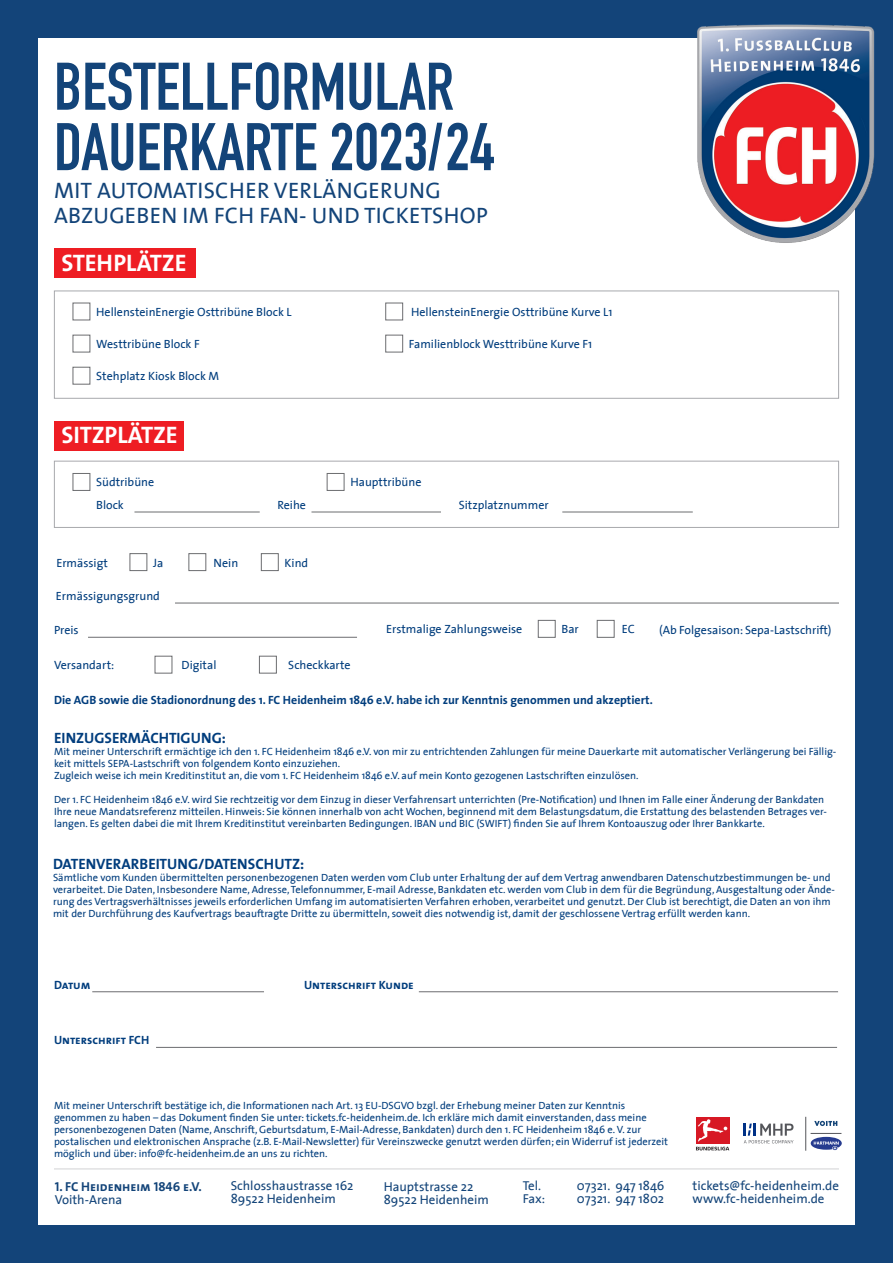
<style>
.page{position:relative;width:893px;height:1263px;background:#134479}
.page>*{position:absolute;margin:0;border:0;box-sizing:border-box;transform-origin:0 0}
.t1{font:700 66.15px/60.4px "DIN Condensed";color:#134479}
.t2{font:24px "The Sans Bold Caps";color:#fff}
.t3{font:22.5px "The Sans Caps";letter-spacing:.015em;color:#134479}
.t4{font:15px "The Sans Bold Caps";color:#013d7d}
.t5{font:13.05px "The Sans";color:#134479}
.t6{font:13.05px/13px "The Sans Bold Caps";color:#134479}
.t7{font:12px "The Sans";color:#013d7d}
.t8{font:700 12px "The Sans";color:#013d7d}
.t9{font:12px "The Sans Bold Caps";color:#013d7d}
.t10{font:10.5px/12px "The Sans";color:#013d7d}
.s1{font-family:"The Sans"}
</style>
<div class="page">
<div style="left:38px;top:38px;width:817px;height:1187px;background:#fff"></div>
<hr style="left:54px;top:1168px;width:785px;height:1px;background:#d1d2d4">
<hr style="left:805px;top:1117px;width:1px;height:34px;background:#54555a">
<hr style="left:811px;top:1133px;width:30px;height:1px;background:#54555a">
<svg style="left:814px;top:1121px;width:23px;height:5px"></svg>
<svg style="left:811px;top:1137px;width:31px;height:13px"></svg>
<svg style="left:744px;top:1123px;width:49px;height:20px"></svg>
<div style="left:696px;top:1117px;width:33px;height:27px;background:#d71824"></div>
<svg style="left:696px;top:1119px;width:33px;height:31px"></svg>
<img style="left:697px;top:24px;width:178px;height:219px">
<hr style="left:92px;top:991px;width:172px;height:1px;background:#6c6d70">
<hr style="left:419px;top:991px;width:419px;height:1px;background:#6c6d70">
<hr style="left:156px;top:1047px;width:681px;height:1px;background:#6c6d70">
<div style="left:155px;top:656px;width:17px;height:17px;border:1px solid #6c6d70"></div>
<div style="left:259px;top:656px;width:18px;height:17px;border:1px solid #6c6d70"></div>
<div style="left:54px;top:421px;width:130px;height:29px;background:#ee1d23"></div>
<div style="left:54px;top:461px;width:785px;height:67px;border:1px solid #a8a9ad"></div>
<div style="left:130px;top:553px;width:17px;height:18px;border:1px solid #6c6d70"></div>
<div style="left:73px;top:473px;width:17px;height:18px;border:1px solid #6c6d70"></div>
<div style="left:327px;top:473px;width:17px;height:18px;border:1px solid #6c6d70"></div>
<div style="left:189px;top:553px;width:17px;height:18px;border:1px solid #6c6d70"></div>
<div style="left:261px;top:553px;width:17px;height:18px;border:1px solid #6c6d70"></div>
<hr style="left:134px;top:512px;width:126px;height:1px;background:#6c6d70">
<hr style="left:175px;top:603px;width:664px;height:1px;background:#6c6d70">
<hr style="left:311px;top:512px;width:130px;height:1px;background:#6c6d70">
<hr style="left:562px;top:512px;width:131px;height:1px;background:#6c6d70">
<hr style="left:88px;top:637px;width:269px;height:1px;background:#6c6d70">
<div style="left:538px;top:620px;width:17px;height:17px;border:1px solid #6c6d70"></div>
<div style="left:597px;top:620px;width:17px;height:17px;border:1px solid #6c6d70"></div>
<div style="left:54px;top:291px;width:785px;height:108px;border:1px solid #a8a9ad"></div>
<div style="left:385px;top:303px;width:18px;height:17px;border:1px solid #6c6d70"></div>
<div style="left:73px;top:335px;width:17px;height:17px;border:1px solid #6c6d70"></div>
<div style="left:73px;top:367px;width:17px;height:17px;border:1px solid #6c6d70"></div>
<div style="left:385px;top:335px;width:18px;height:17px;border:1px solid #6c6d70"></div>
<div style="left:54px;top:248px;width:142px;height:29px;background:#ee1d23"></div>
<p class="t1" style="left:54px;top:56px;width:442px">BESTELLFORMULAR<br>DAUERKARTE 2023/24</p>
<p class="t3" style="left:54px;top:196px;width:435px">ABZUGEBEN IM FCH FAN- UND TICKETSHOP</p>
<p class="t3" style="left:54px;top:171px;width:388px">MIT AUTOMATISCHER VERLÄNGERUNG</p>
<p class="t2" style="left:61px;top:242px;width:127px">STEHPLÄTZE</p>
<p class="t7" style="left:96px;top:302px;width:197px">HellensteinEnergie Osttribüne Block L</p>
<p class="t7" style="left:411px;top:302px;width:203px">HellensteinEnergie Osttribüne Kurve L1</p>
<p class="t7" style="left:96px;top:334px;width:105px">Westtribüne Block F</p>
<p class="t7" style="left:96px;top:366px;width:125px">Stehplatz Kiosk Block M</p>
<p class="t7" style="left:409px;top:334px;width:185px">Familienblock Westtribüne Kurve F1</p>
<p class="t2" style="left:61px;top:415px;width:118px">SITZPLÄTZE</p>
<p class="t7" style="left:96px;top:472px;width:60px">Südtribüne</p>
<p class="t7" style="left:350px;top:472px;width:73px">Haupttribüne</p>
<p class="t7" style="left:96px;top:495px;width:29px">Block</p>
<p class="t7" style="left:277px;top:495px;width:30px">Reihe</p>
<p class="t7" style="left:459px;top:495px;width:91px">Sitzplatznummer</p>
<p class="t7" style="left:56px;top:553px;width:53px">Ermässigt</p>
<p class="t7" style="left:153px;top:553px;width:12px">Ja</p>
<p class="t7" style="left:56px;top:586px;width:106px">Ermässigungsgrund</p>
<p class="t7" style="left:214px;top:553px;width:26px">Nein</p>
<p class="t7" style="left:285px;top:553px;width:25px">Kind</p>
<p class="t7" style="left:54px;top:620px;width:26px">Preis</p>
<p class="t7" style="left:386px;top:619px;width:138px">Erstmalige Zahlungsweise</p>
<p class="t7" style="left:561px;top:619px;width:19px">Bar</p>
<p class="t7" style="left:622px;top:619px;width:15px">EC</p>
<p class="t7" style="left:659px;top:619px;width:174px">(Ab Folgesaison: Sepa-Lastschrift)</p>
<p class="t7" style="left:54px;top:655px;width:62px">Versandart:</p>
<p class="t7" style="left:182px;top:655px;width:36px">Digital</p>
<p class="t7" style="left:288px;top:655px;width:64px">Scheckkarte</p>
<p class="t8" style="left:54px;top:690px;width:600px">Die AGB sowie die Stadionordnung des 1. FC Heidenheim 1846 e.V. habe ich zur Kenntnis genommen und akzeptiert.</p>
<p class="t4" style="left:54px;top:726px;width:173px">EINZUGSERMÄCHTIGUNG:</p>
<p class="t10" style="left:54px;top:745px;width:784px">Mit meiner Unterschrift ermächtige ich den 1. FC Heidenheim 1846 e.V. von mir zu entrichtenden Zahlungen für meine Dauerkarte mit automatischer Verlängerung bei Fällig&shy;keit mittels SEPA-Lastschrift von folgendem Konto einzuziehen.</p>
<p class="t10" style="left:54px;top:769px;width:586px">Zugleich weise ich mein Kreditinstitut an, die vom 1. FC Heidenheim 1846 e.V. auf mein Konto gezogenen Lastschriften einzulösen.</p>
<p class="t10" style="left:54px;top:793px;width:774px">Der 1. FC Heidenheim 1846 e.V. wird Sie rechtzeitig vor dem Einzug in dieser Verfahrensart unterrichten (Pre-Notification) und Ihnen im Falle einer Änderung der Bankdaten<br>Ihre neue Mandatsreferenz mitteilen. Hinweis: Sie können innerhalb von acht Wochen, beginnend mit dem Belastungsdatum, die Erstattung des belastenden Betrages ver&shy;langen. Es gelten dabei die mit Ihrem Kreditinstitut vereinbarten Bedingungen. IBAN und BIC (SWIFT) finden Sie auf Ihrem Kontoauszug oder Ihrer Bankkarte.</p>
<p class="t4" style="left:53px;top:851px;width:253px">DATENVERARBEITUNG/DATENSCHUTZ:</p>
<p class="t10" style="left:53px;top:871px;width:783px">Sämtliche vom Kunden übermittelten personenbezogenen Daten werden vom Club unter Erhaltung der auf dem Vertrag anwendbaren Datenschutzbestimmungen be- und verarbeitet. Die Daten, Insbesondere Name, Adresse, Telefonnummer, E-mail Adresse, Bankdaten etc. werden vom Club in dem für die Begründung, Ausgestaltung oder Ände&shy;rung des Vertragsverhältnisses jeweils erforderlichen Umfang im automatisierten Verfahren erhoben, verarbeitet und genutzt. Der Club ist berechtigt, die Daten an von ihm mit der Durchführung des Kaufvertrags beauftragte Dritte zu übermitteln, soweit dies notwendig ist, damit der geschlossene Vertrag erfüllt werden kann.</p>
<p class="t9" style="left:54px;top:975px;width:38px">Datum</p>
<p class="t9" style="left:304px;top:975px;width:111px">Unterschrift Kunde</p>
<p class="t9" style="left:54px;top:1030px;width:97px">Unterschrift FCH</p>
<p class="t10" style="left:54px;top:1099px;width:573px">Mit meiner Unterschrift bestätige ich, die Informationen nach Art. 13 EU-DSGVO bzgl. der Erhebung meiner Daten zur Kenntnis</p>
<p class="t10" style="left:54px;top:1111px;width:616px">genommen zu haben – das Dokument finden Sie unter: tickets.fc-heidenheim.de. Ich erkläre mich damit einverstanden, dass meine personenbezogenen Daten (Name, Anschrift, Geburtsdatum, E-Mail-Adresse, Bankdaten) durch den 1. FC Heidenheim 1846 e. V. zur postalischen und elektronischen Ansprache (z.B. E-Mail-Newsletter) für Vereinszwecke genutzt werden dürfen; ein Widerruf ist jederzeit möglich und über: info@fc-heidenheim.de an uns zu richten.</p>
<p class="t6" style="left:55px;top:1179px;width:148px">1. FC Heidenheim 1846 e.V.<br><span class="s1">Voith-Arena</span></p>
<p class="t5" style="left:231px;top:1175px;width:124px">Schlosshaustrasse 162</p>
<p class="t5" style="left:231px;top:1188px;width:107px">89522 Heidenheim</p>
<p class="t5" style="left:384px;top:1175px;width:91px">Hauptstrasse 22</p>
<p class="t5" style="left:384px;top:1188px;width:107px">89522 Heidenheim</p>
<p class="t5" style="left:523px;top:1175px;width:20px">Tel.</p>
<p class="t5" style="left:577px;top:1175px;width:89px">07321. 947 1846</p>
<p class="t5" style="left:523px;top:1188px;width:24px">Fax:</p>
<p class="t5" style="left:577px;top:1188px;width:89px">07321. 947 1802</p>
<p class="t5" style="left:693px;top:1175px;width:148px">tickets@fc-heidenheim.de</p>
<p class="t5" style="left:693px;top:1188px;width:133px">www.fc-heidenheim.de</p>
</div>
